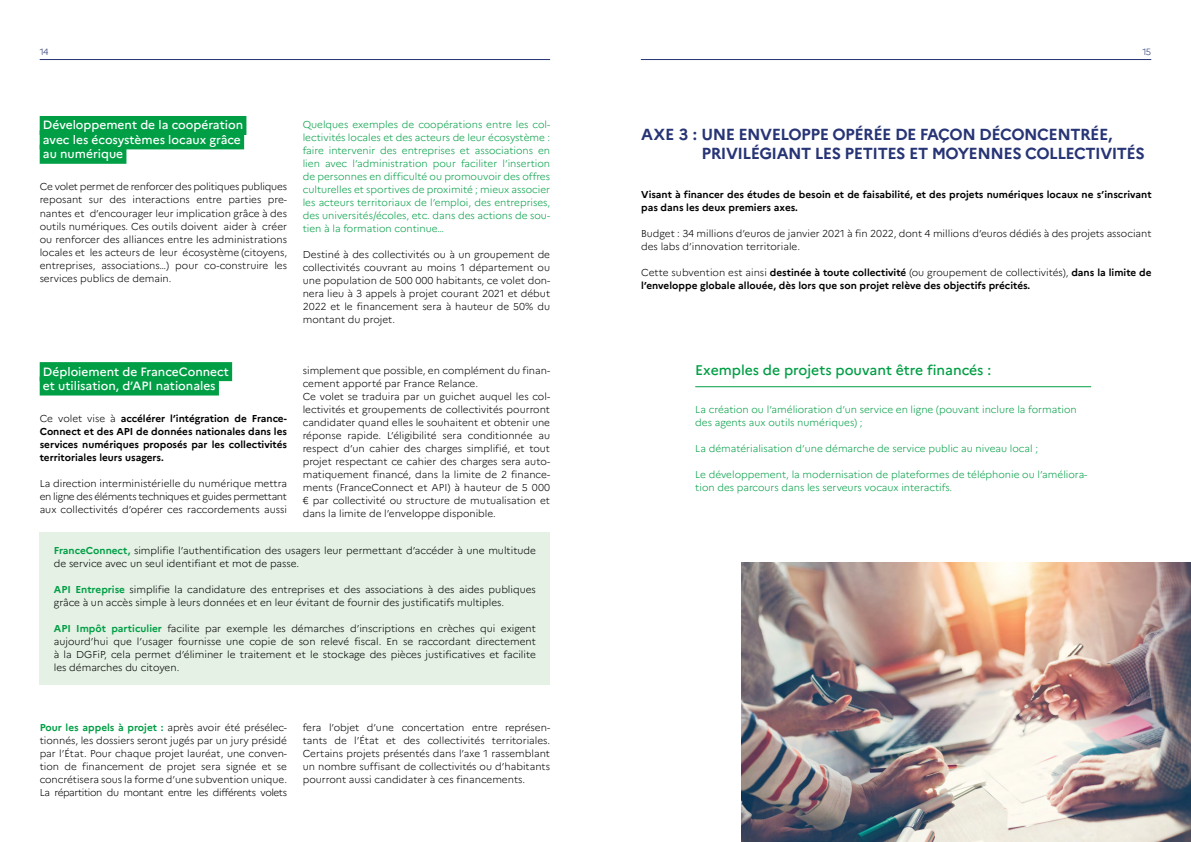
<style>
.page{position:relative;width:1191px;height:842px;background:#fff}
.page>*{position:absolute;margin:0;border:0;box-sizing:border-box;transform-origin:0 0}
.SOus_titre_gras{font:700 16px/19.2px "Marianne";letter-spacing:-.03em;color:#273475}
.Sous_sous_titre{font:500 14px "Marianne";color:#009e45}
.Style_de_paragraphe{font:500 12px/14.4px "Marianne";color:#fff}
.Txt{font:300 10px/13px "Marianne";color:#000;text-align:justify}
.Txt-2{font:300 10px/13px "Marianne";color:#009e45}
.Txt-3{font:700 10px/13px "Marianne";color:#000}
.t1{font:300 9px "Marianne";color:#273475}
.s1{font-weight:300}
.s2{font-weight:700;color:#009e45}
</style>
<div class="page">
<hr style="left:40px;top:59px;width:510px;height:1px;background:#273475">
<hr style="left:641px;top:59px;width:510px;height:1px;background:#273475">
<div style="left:40px;top:116px;width:206px;height:19px;background:#009e45"></div>
<div style="left:40px;top:130px;width:204px;height:19px;background:#009e45"></div>
<div style="left:40px;top:145px;width:86px;height:19px;background:#009e45"></div>
<div style="left:40px;top:362px;width:192px;height:19px;background:#009e45"></div>
<div style="left:40px;top:376px;width:179px;height:19px;background:#009e45"></div>
<div style="left:40px;top:532px;width:510px;height:153px;background:#e4f1e4"></div>
<hr style="left:695px;top:386px;width:396px;height:1px;background:#009e45">
<img style="left:742px;top:562px;width:449px;height:280px">
<p class="t1" style="left:40px;top:46px;width:10px">14</p>
<p class="t1" style="left:1142px;top:46px;width:10px">15</p>
<p class="Style_de_paragraphe" style="left:43px;top:118px;width:202px">Développement de la coopération avec les écosystèmes locaux grâce au numérique</p>
<p class="Txt" style="left:40px;top:180px;width:249px">Ce volet permet de renforcer des politiques publiques reposant sur des interactions entre parties pre&shy;nantes et d’encourager leur implication grâce à des outils numériques. Ces outils doivent aider à créer ou renforcer des alliances entre les administrations locales et les acteurs de leur écosystème (citoyens, entreprises, associations…) pour co-construire les services publics de demain.</p>
<p class="Txt-2" style="left:303px;top:118px;width:249px;text-align:justify">Quelques exemples de coopérations entre les col&shy;lectivités locales et des acteurs de leur écosystème : faire intervenir des entreprises et associations en lien avec l’administration pour faciliter l’insertion de personnes en difficulté ou promouvoir des offres culturelles et sportives de proximité ; mieux associer les acteurs territoriaux de l’emploi, des entreprises, des universités/écoles, etc. dans des actions de sou&shy;tien à la formation continue…</p>
<p class="Txt" style="left:303px;top:248px;width:249px">Destiné à des collectivités ou à un groupement de collectivités couvrant au moins 1 département ou une population de 500 000 habitants, ce volet don&shy;nera lieu à 3 appels à projet courant 2021 et début 2022 et le financement sera à hauteur de 50% du montant du projet.</p>
<p class="Style_de_paragraphe" style="left:43px;top:364px;width:187px">Déploiement de FranceConnect et utilisation, d’API nationales</p>
<p class="Txt-3" style="left:40px;top:412px;width:249px;text-align:justify"><span class="s1">Ce volet vise à</span> accélérer l’intégration de France-Connect et des API de données nationales dans les services numériques proposés par les collectivités territoriales leurs usagers.</p>
<p class="Txt" style="left:40px;top:477px;width:249px">La direction interministérielle du numérique mettra en ligne des éléments techniques et guides permettant aux collectivités d’opérer ces raccordements aussi</p>
<p class="Txt" style="left:303px;top:364px;width:249px">simplement que possible, en complément du finan&shy;cement apporté par France Relance.</p>
<p class="Txt" style="left:303px;top:390px;width:249px">Ce volet se traduira par un guichet auquel les col&shy;lectivités et groupements de collectivités pourront candidater quand elles le souhaitent et obtenir une réponse rapide. L’éligibilité sera conditionnée au respect d’un cahier des charges simplifié, et tout projet respectant ce cahier des charges sera auto&shy;matiquement financé, dans la limite de 2 finance&shy;ments (FranceConnect et API) à hauteur de 5 000 € par collectivité ou structure de mutualisation et dans la limite de l’enveloppe disponible.</p>
<p class="Txt" style="left:54px;top:544px;width:483px"><span class="s2">FranceConnect,</span> simplifie l’authentification des usagers leur permettant d’accéder à une multitude de service avec un seul identifiant et mot de passe.</p>
<p class="Txt" style="left:54px;top:583px;width:483px"><span class="s2">API Entreprise</span> simplifie la candidature des entreprises et des associations à des aides publiques grâce à un accès simple à leurs données et en leur évitant de fournir des justificatifs multiples.</p>
<p class="Txt" style="left:54px;top:622px;width:483px"><span class="s2">API Impôt particulier</span> facilite par exemple les démarches d’inscriptions en crèches qui exigent aujourd’hui que l’usager fournisse une copie de son relevé fiscal. En se raccordant directement à la DGFiP, cela permet d’éliminer le traitement et le stockage des pièces justificatives et facilite les démarches du citoyen.</p>
<p class="Txt" style="left:40px;top:721px;width:249px"><span class="s2">Pour les appels à projet :</span> après avoir été présélec&shy;tionnés, les dossiers seront jugés par un jury présidé par l’État. Pour chaque projet lauréat, une conven&shy;tion de financement de projet sera signée et se concrétisera sous la forme d’une subvention unique.<br>La répartition du montant entre les différents volets</p>
<p class="Txt" style="left:303px;top:721px;width:249px">fera l’objet d’une concertation entre représen&shy;tants de l’État et des collectivités territoriales.<br>Certains projets présentés dans l’axe 1 rassemblant un nombre suffisant de collectivités ou d’habitants pourront aussi candidater à ces financements.</p>
<p class="SOus_titre_gras" style="left:701px;top:124px;width:445px;text-indent:-60px">AXE 3 : UNE ENVELOPPE OPÉRÉE DE FAÇON DÉCONCENTRÉE,<br>PRIVILÉGIANT LES PETITES ET MOYENNES COLLECTIVITÉS</p>
<p class="Txt-3" style="left:641px;top:188px;width:512px">Visant à financer des études de besoin et de faisabilité, et des projets numériques locaux ne s’inscrivant pas dans les deux premiers axes.</p>
<p class="Txt" style="left:641px;top:227px;width:512px">Budget : 34 millions d’euros de janvier 2021 à fin 2022, dont 4 millions d’euros dédiés à des projets associant des labs d’innovation territoriale.</p>
<p class="Txt-3" style="left:641px;top:266px;width:512px"><span class="s1">Cette subvention est ainsi</span> destinée à toute collectivité <span class="s1">(ou groupement de collectivités),</span> dans la limite de l’enveloppe globale allouée, dès lors que son projet relève des objectifs précités.</p>
<p class="Sous_sous_titre" style="left:695px;top:362px;width:297px">Exemples de projets pouvant être financés :</p>
<p class="Txt-2" style="left:695px;top:403px;width:383px">La création ou l’amélioration d’un service en ligne (pouvant inclure la formation des agents aux outils numériques) ;</p>
<p class="Txt-2" style="left:695px;top:442px;width:344px">La dématérialisation d’une démarche de service public au niveau local ;</p>
<p class="Txt-2" style="left:695px;top:468px;width:393px">Le développement, la modernisation de plateformes de téléphonie ou l’améliora&shy;tion des parcours dans les serveurs vocaux interactifs.</p>
</div>
